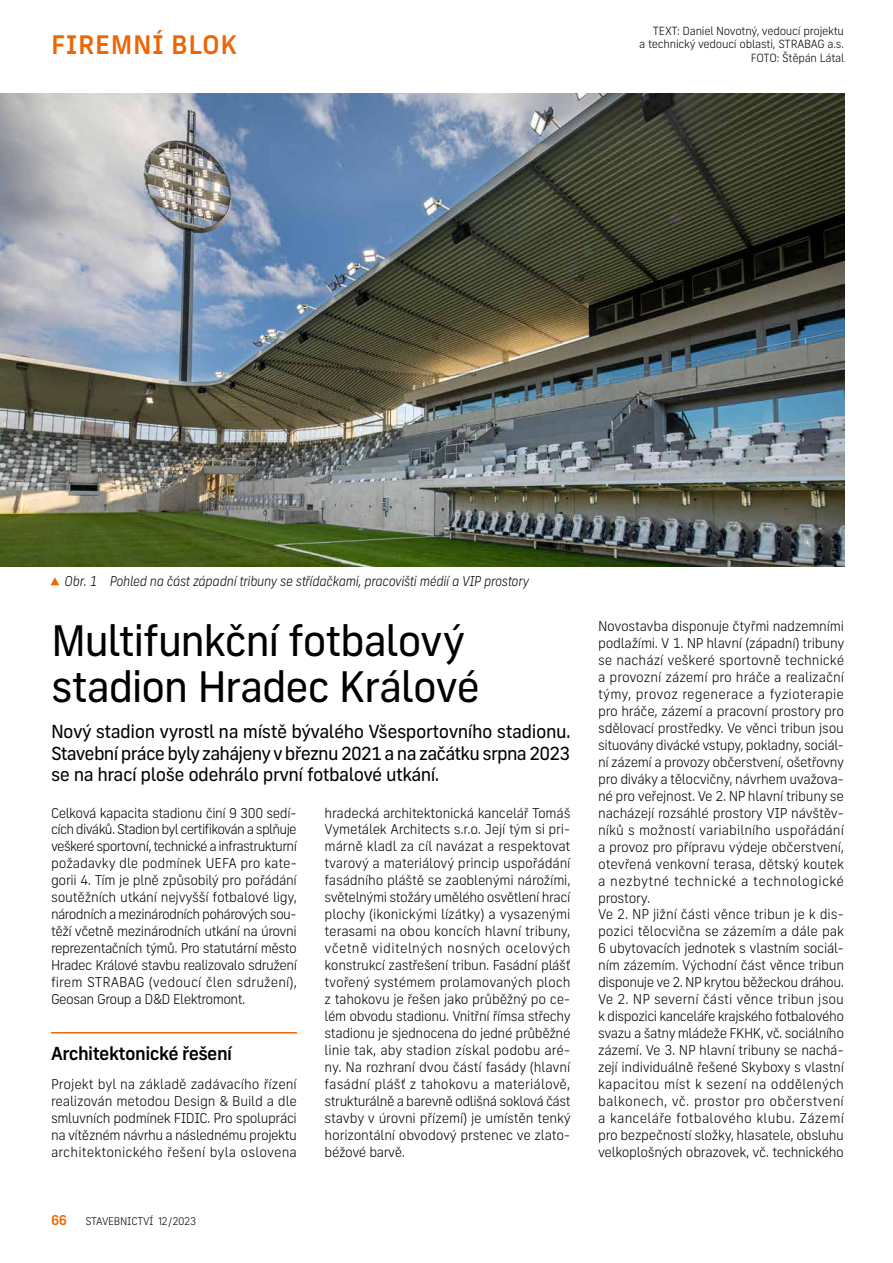
<style>
.page{position:relative;width:893px;height:1263px;background:#fff}
.page>*{position:absolute;margin:0;border:0;box-sizing:border-box;transform-origin:0 0}
.t1{font:42px/45.9px "New Frank";letter-spacing:-.035em;color:#000}
.t2{font:500 25.5px "New Frank";letter-spacing:.02em;color:#ec6608}
.t3{font:18px/21.6px "New Frank";letter-spacing:-.03em;color:#000;text-align:justify}
.t4{font:500 18px "New Frank";letter-spacing:-.03em;color:#000}
.t5{font:300 13.5px/17px "New Frank";letter-spacing:-.02em;color:#000;text-align:justify}
.t6{font:italic 300 13.5px "New Frank";letter-spacing:-.025em;color:#000;scale:.95 1}
.t7{font:500 13.5px "New Frank";color:#ec6608}
.t8{font:300 11.25px/13.5px "New Frank";letter-spacing:-.02em;color:#000;text-align:right}
.t9{font:300 10.5px "New Frank";letter-spacing:-.03em;color:#000}
</style>
<div class="page">
<hr style="left:51px;top:1032px;width:246px;height:1px;background:#ec6608">
<svg style="left:51px;top:577px;width:8px;height:8px"></svg>
<img style="left:0;top:94px;width:844px;height:472px">
<h2 class="t2" style="left:51px;top:28px;width:187px">FIREMNÍ BLOK</h2>
<p class="t8" style="left:639px;top:24px;width:207px">TEXT: Daniel Novotný, vedoucí projektu<br>a technický vedoucí oblasti, STRABAG a.s.<br>FOTO: Štěpán Látal</p>
<p class="t6" style="left:64px;top:573px;width:491px">Obr. 1 Pohled na část západní tribuny se střídačkami, pracovišti médií a VIP prostory</p>
<h1 class="t1" style="left:51px;top:618px;width:431px">Multifunkční fotbalový stadion Hradec Králové</h1>
<h3 class="t3" style="left:51px;top:721px;width:521px">Nový stadion vyrostl na místě bývalého Všesportovního stadionu.<br>Stavební práce byly zahájeny v březnu 2021 a na začátku srpna 2023 se na hrací ploše odehrálo první fotbalové utkání.</h3>
<p class="t5" style="left:51px;top:804px;width:248px">Celková kapacita stadionu činí 9 300 sedí&shy;cích diváků. Stadion byl certifikován a splňuje veškeré sportovní, technické a infrastrukturní požadavky dle podmínek UEFA pro kate&shy;gorii 4. Tím je plně způsobilý pro pořádání soutěžních utkání nejvyšší fotbalové ligy, národních a mezinárodních pohárových sou&shy;těží včetně mezinárodních utkání na úrovni reprezentačních týmů. Pro statutární město Hradec Králové stavbu realizovalo sdružení firem STRABAG (vedoucí člen sdružení), Geosan Group a D&amp;D Elektromont.</p>
<h3 class="t4" style="left:51px;top:1042px;width:183px">Architektonické řešení</h3>
<p class="t5" style="left:51px;top:1075px;width:247px">Projekt byl na základě zadávacího řízení realizován metodou Design &amp; Build a dle smluvních podmínek FIDIC. Pro spolupráci na vítězném návrhu a následnému projektu architektonického řešení byla oslovena</p>
<p class="t5" style="left:325px;top:804px;width:248px">hradecká architektonická kancelář Tomáš Vymetálek Architects s.r.o. Její tým si pri&shy;márně kladl za cíl navázat a respektovat tvarový a materiálový princip uspořádání fasádního pláště se zaoblenými nárožími, světelnými stožáry umělého osvětlení hrací plochy (ikonickými lízátky) a vysazenými terasami na obou koncích hlavní tribuny, včetně viditelných nosných ocelových konstrukcí zastřešení tribun. Fasádní plášť tvořený systémem prolamovaných ploch z tahokovu je řešen jako průběžný po ce&shy;lém obvodu stadionu. Vnitřní římsa střechy stadionu je sjednocena do jedné průběžné linie tak, aby stadion získal podobu aré&shy;ny. Na rozhraní dvou částí fasády (hlavní fasádní plášť z tahokovu a materiálově, strukturálně a barevně odlišná soklová část stavby v úrovni přízemí) je umístěn tenký horizontální obvodový prstenec ve zlato&shy;béžové barvě.</p>
<p class="t7" style="left:51px;top:1211px;width:18px">5066</p>
<p class="t9" style="left:86px;top:1214px;width:112px">STAVEBNICTVÍ 12/2023</p>
<p class="t5" style="left:598px;top:618px;width:248px;text-align:left">Novostavba disponuje čtyřmi nadzemními podlažími. V 1. NP hlavní (západní) tribuny se nachází veškeré sportovně technické a provozní zázemí pro hráče a realizační týmy, provoz regenerace a fyzioterapie pro hráče, zázemí a pracovní prostory pro sdělovací prostředky. Ve věnci tribun jsou situovány divácké vstupy, pokladny, sociál&shy;ní zázemí a provozy občerstvení, ošetřovny pro diváky a tělocvičny, návrhem uvažova&shy;né pro veřejnost. Ve 2. NP hlavní tribuny se nacházejí rozsáhlé prostory VIP návštěv&shy;níků s možností variabilního uspořádání a provoz pro přípravu výdeje občerstvení, otevřená venkovní terasa, dětský koutek a nezbytné technické a technologické prostory.<br>Ve 2. NP jižní části věnce tribun je k dis&shy;pozici tělocvična se zázemím a dále pak 6 ubytovacích jednotek s vlastním sociál&shy;ním zázemím. Východní část věnce tribun disponuje ve 2. NP krytou běžeckou dráhou.<br>Ve 2. NP severní části věnce tribun jsou k dispozici kanceláře krajského fotbalového svazu a šatny mládeže FKHK, vč. sociálního zázemí. Ve 3. NP hlavní tribuny se nachá&shy;zejí individuálně řešené Skyboxy s vlastní kapacitou míst k sezení na oddělených balkonech, vč. prostor pro občerstvení a kanceláře fotbalového klubu. Zázemí pro bezpečností složky, hlasatele, obsluhu velkoplošných obrazovek, vč. technického</p>
</div>
